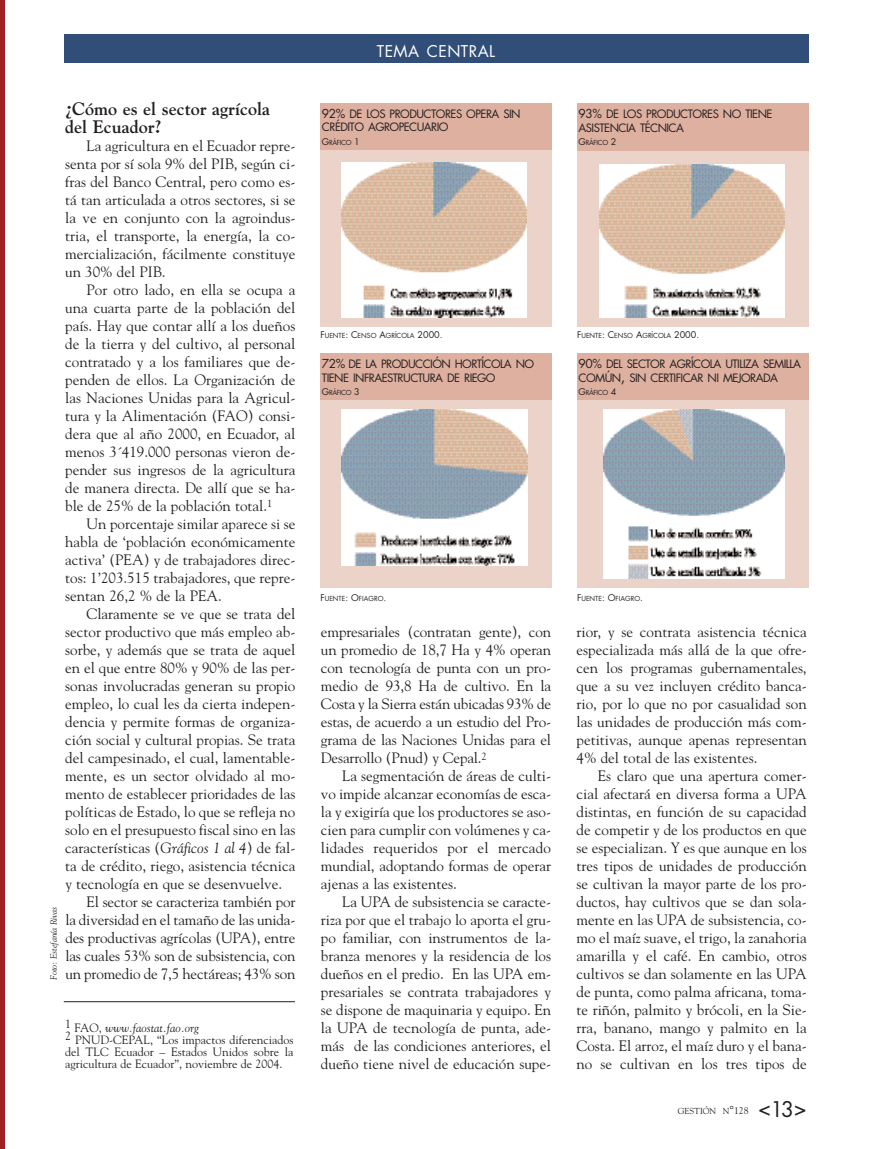
<style>
.page{position:relative;width:872px;height:1149px;background:#fff}
.page>*{position:absolute;margin:0;border:0;box-sizing:border-box;transform-origin:0 0}
.t1{font:700 18px/18px "Goudy";color:#231f20}
.t2{font:15.75px "Futura";letter-spacing:.025em;color:#fff}
.t3{font:15px/18px "Goudy";color:#231f20;text-align:justify}
.t4{font:12px/12px "Goudy";color:#231f20}
.t5{font:11.25px/13.5px "Futura";letter-spacing:-.05em;color:#231f20}
.t6{font:italic 9px "Goudy";color:#231f20}
.t7{font:8.7px "Goudy";color:#231f20}
.t8{font:6.75px "Futura";color:#231f20}
.s1{font-style:italic}
.s2{font-size:12px}
.s3{font-size:9px}
.s4{font-size:15px}
.s5{font-size:11.55px}
.s6{font-size:9.75px}
.s7{font-family:"Futura";font-size:21px}
</style>
<div class="page">
<div style="left:0;top:0;width:5px;height:1148px;background:#a11f23"></div>
<div style="left:64px;top:34px;width:744px;height:29px;background:#304e77"></div>
<hr style="left:64px;top:1001px;width:231px;height:1px;background:#231f20">
<div style="left:320px;top:137px;width:231px;height:189px;background:#ecd3c9"></div>
<img style="left:341px;top:162px;width:185px;height:155px">
<div style="left:320px;top:103px;width:231px;height:47px;background:#deb0a0"></div>
<div style="left:577px;top:137px;width:231px;height:189px;background:#ecd3c9"></div>
<img style="left:600px;top:164px;width:184px;height:153px">
<div style="left:577px;top:103px;width:231px;height:47px;background:#deb0a0"></div>
<div style="left:320px;top:387px;width:231px;height:200px;background:#ecd3c9"></div>
<img style="left:341px;top:409px;width:186px;height:156px">
<div style="left:320px;top:353px;width:231px;height:46px;background:#deb0a0"></div>
<div style="left:577px;top:387px;width:231px;height:200px;background:#ecd3c9"></div>
<img style="left:603px;top:409px;width:182px;height:170px">
<div style="left:577px;top:353px;width:231px;height:46px;background:#deb0a0"></div>
<p class="t1" style="left:65px;top:99px;width:206px">¿Cómo es el sector agrícola del Ecuador?</p>
<p class="t3" style="left:65px;top:136px;width:232px;text-indent:21px">La agricultura en el Ecuador repre&shy;senta por sí sola 9% del PIB, según ci&shy;fras del Banco Central, pero como es&shy;tá tan articulada a otros sectores, si se la ve en conjunto con la agroindus&shy;tria, el transporte, la energía, la co&shy;mercialización, fácilmente constituye un 30% del PIB.</p>
<p class="t3" style="left:65px;top:280px;width:232px;text-indent:21px">Por otro lado, en ella se ocupa a una cuarta parte de la población del país. Hay que contar allí a los dueños de la tierra y del cultivo, al personal contratado y a los familiares que de&shy;penden de ellos. La Organización de las Naciones Unidas para la Agricul&shy;tura y la Alimentación (FAO) consi&shy;dera que al año 2000, en Ecuador, al menos 3´419.000 personas vieron de&shy;pender sus ingresos de la agricultura de manera directa. De allí que se ha&shy;ble de 25% de la población total.<sup>1</sup></p>
<p class="t3" style="left:65px;top:514px;width:232px;text-indent:21px">Un porcentaje similar aparece si se habla de ‘población económicamente activa’ (PEA) y de trabajadores direc&shy;tos: 1’203.515 trabajadores, que repre&shy;sentan 26,2 % de la PEA.</p>
<p class="t3" style="left:87px;top:604px;width:210px">Claramente se ve que se trata del</p>
<p class="t3" style="left:65px;top:622px;width:232px">sector productivo que más empleo ab-</p>
<p class="t3" style="left:65px;top:640px;width:232px">sorbe, y además que se trata de aquel</p>
<p class="t3" style="left:65px;top:658px;width:232px">en el que entre 80% y 90% de las per-</p>
<p class="t3" style="left:65px;top:676px;width:232px">sonas involucradas generan su propio</p>
<p class="t3" style="left:65px;top:694px;width:232px">empleo, lo cual les da cierta indepen-</p>
<p class="t3" style="left:65px;top:712px;width:232px">dencia y permite formas de organiza-</p>
<p class="t3" style="left:65px;top:730px;width:232px">ción social y cultural propias. Se trata</p>
<p class="t3" style="left:65px;top:748px;width:232px">del campesinado, el cual, lamentable-</p>
<p class="t3" style="left:65px;top:766px;width:232px">mente, es un sector olvidado al mo-</p>
<p class="t3" style="left:65px;top:784px;width:232px">mento de establecer prioridades de las</p>
<p class="t3" style="left:65px;top:802px;width:232px">políticas de Estado, lo que se refleja no</p>
<p class="t3" style="left:65px;top:820px;width:232px">solo en el presupuesto fiscal sino en las</p>
<p class="t3" style="left:65px;top:838px;width:232px">características (<span class="s1">Gráficos 1 al 4</span>) de fal-</p>
<p class="t3" style="left:65px;top:856px;width:232px">ta de crédito, riego, asistencia técnica</p>
<p class="t3" style="left:65px;top:874px;width:218px">y tecnología en que se desenvuelve.</p>
<p class="t3" style="left:87px;top:892px;width:210px">El sector se caracteriza también por</p>
<p class="t3" style="left:65px;top:910px;width:232px">la diversidad en el tamaño de las unida-</p>
<p class="t3" style="left:65px;top:928px;width:232px">des productivas agrícolas (UPA), entre</p>
<p class="t3" style="left:65px;top:946px;width:232px">las cuales 53% son de subsistencia, con</p>
<p class="t3" style="left:65px;top:964px;width:232px">un promedio de 7,5 hectáreas; 43% son</p>
<p class="t6" style="left:49px;top:980px;width:75px;rotate:-90deg">Foto: Estefanía Rivas</p>
<p class="t4" style="left:65px;top:1021px;width:230px">1 FAO, <span class="s1">www.faostat.fao.org<br></span>2 PNUD-CEPAL, “Los impactos diferenciados del TLC Ecuador – Estados Unidos sobre la agricultura de Ecuador”, noviembre de 2004.</p>
<p class="t2" style="left:377px;top:44px;width:120px">TEMA CENTRAL</p>
<p class="t5" style="left:322px;top:108px;width:200px"><span class="s2">92%</span> DE LOS PRODUCTORES OPERA SIN<br>CRÉDITO AGROPECUARIO</p>
<p class="t8" style="left:322px;top:139px;width:39px"><span class="s3">G</span>RÁFICO <span class="s3">1</span></p>
<p class="t8" style="left:320px;top:332px;width:124px"><span class="s3">F</span>UENTE<span class="s3">: C</span>ENSO <span class="s3">A</span>GRÍCOLA <span class="s3">2000.</span></p>
<p class="t5" style="left:322px;top:358px;width:214px"><span class="s2">72%</span> DE LA PRODUCCIÓN HORTÍCOLA NO<br>TIENE INFRAESTRUCTURA DE RIEGO</p>
<p class="t8" style="left:322px;top:389px;width:39px"><span class="s3">G</span>RÁFICO <span class="s3">3</span></p>
<p class="t8" style="left:320px;top:594px;width:67px"><span class="s3">F</span>UENTE<span class="s3">: O</span>FIAGRO<span class="s3">.</span></p>
<p class="t3" style="left:321px;top:622px;width:232px">empresariales (contratan gente), con un promedio de 18,7 Ha y 4% operan con tecnología de punta con un pro&shy;medio de 93,8 Ha de cultivo. En la Costa y la Sierra están ubicadas 93% de estas, de acuerdo a un estudio del Pro&shy;grama de las Naciones Unidas para el Desarrollo (Pnud) y Cepal.<sup>2</sup></p>
<p class="t3" style="left:321px;top:766px;width:232px;text-indent:21px">La segmentación de áreas de culti&shy;vo impide alcanzar economías de esca&shy;la y exigiría que los productores se aso&shy;cien para cumplir con volúmenes y ca&shy;lidades requeridos por el mercado mundial, adoptando formas de operar ajenas a las existentes.</p>
<p class="t3" style="left:321px;top:892px;width:232px;text-indent:21px">La UPA de subsistencia se caracte&shy;riza por que el trabajo lo aporta el gru&shy;po familiar, con instrumentos de la&shy;branza menores y la residencia de los dueños en el predio. En las UPA em&shy;presariales se contrata trabajadores y se dispone de maquinaria y equipo. En la UPA de tecnología de punta, ade&shy;más de las condiciones anteriores, el dueño tiene nivel de educación supe-</p>
<p class="t5" style="left:578px;top:108px;width:195px"><span class="s2">93%</span> DE LOS PRODUCTORES NO TIENE<br>ASISTENCIA TÉCNICA</p>
<p class="t8" style="left:578px;top:139px;width:39px"><span class="s3">G</span>RÁFICO <span class="s3">2</span></p>
<p class="t8" style="left:577px;top:332px;width:124px"><span class="s3">F</span>UENTE<span class="s3">: C</span>ENSO <span class="s3">A</span>GRÍCOLA <span class="s3">2000.</span></p>
<p class="t5" style="left:578px;top:358px;width:224px"><span class="s2">90%</span> DEL SECTOR AGRÍCOLA UTILIZA SEMILLA<br>COMÚN<span class="s4">,</span> SIN CERTIFICAR NI MEJORADA</p>
<p class="t8" style="left:578px;top:389px;width:39px"><span class="s3">G</span>RÁFICO <span class="s3">4</span></p>
<p class="t8" style="left:577px;top:594px;width:67px"><span class="s3">F</span>UENTE<span class="s3">: O</span>FIAGRO<span class="s3">.</span></p>
<p class="t3" style="left:576px;top:622px;width:232px">rior, y se contrata asistencia técnica especializada más allá de la que ofre&shy;cen los programas gubernamentales, que a su vez incluyen crédito banca&shy;rio, por lo que no por casualidad son las unidades de producción más com&shy;petitivas, aunque apenas representan 4% del total de las existentes.</p>
<p class="t3" style="left:576px;top:766px;width:232px;text-indent:21px">Es claro que una apertura comer&shy;cial afectará en diversa forma a UPA distintas, en función de su capacidad de competir y de los productos en que se especializan. Y es que aunque en los tres tipos de unidades de producción se cultivan la mayor parte de los pro&shy;ductos, hay cultivos que se dan sola&shy;mente en las UPA de subsistencia, co&shy;mo el maíz suave, el trigo, la zanahoria amarilla y el café. En cambio, otros cultivos se dan solamente en las UPA de punta, como palma africana, toma&shy;te riñón, palmito y brócoli, en la Sie&shy;rra, banano, mango y palmito en la Costa. El arroz, el maíz duro y el bana&shy;no se cultivan en los tres tipos de</p>
<p class="t7" style="left:678px;top:1104px;width:130px">GESTIÓN N<span class="s5">°</span><span class="s6">128</span> <span class="s7">&lt;13&gt;</span></p>
</div>
